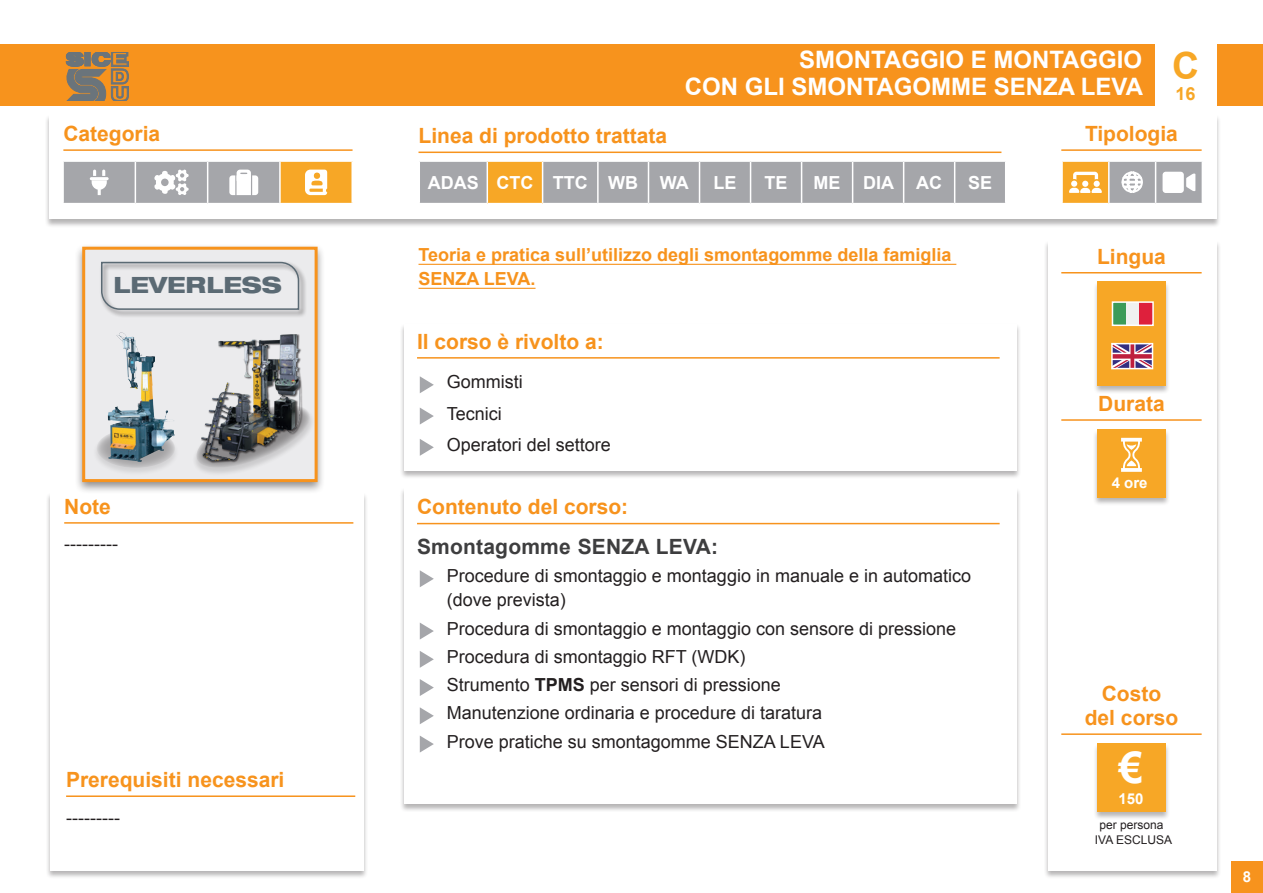
<style>
.page{position:relative;width:1263px;height:893px;background:#fff}
.page>*{position:absolute;margin:0;border:0;box-sizing:border-box;transform-origin:0 0}
.t1{font:700 43.5px "Arial";color:#fff}
.t2{font:700 37.5px "Arial";color:#f7a726}
.t3{font:700 24px/27px "Arial";color:#fff;text-align:right}
.t4{font:800 expanded 22.5px "Helvetica Neue LT Std";color:#5b6a74}
.t5{font:700 21px/24px "Arial";color:#f7931d;text-align:center}
.t6{font:700 21px "Arial";letter-spacing:.01em;color:#3e3e3f}
.t7{font:18px/28.2px "Arial";color:#231f20}
.t8{font:700 18px/24px "Arial";color:#f7931d}
.t9{font:700 18px "Arial";color:#fff}
.t10{font:700 18px "Arial";color:#f7a726}
.t11{font:700 15px "Arial";color:#fff}
.t12{font:12px/15px "Arial";color:#231f20;text-align:center}
.s1{font-weight:700}
</style>
<div class="page">
<div style="left:0;top:45px;width:1263px;height:61px;background:#f7931d"></div>
<div style="left:1231px;top:861px;width:32px;height:32px;background:#f7931d"></div>
<svg style="left:65px;top:52px;width:64px;height:49px"></svg>
<div style="left:44px;top:115px;width:1177px;height:113px;background:#231f20;opacity:.33"></div>
<div style="left:49px;top:115px;width:1167px;height:104px;background:#fff"></div>
<hr style="left:63px;top:149px;width:290px;height:2px;background:#f7931d">
<div style="left:46px;top:492px;width:322px;height:388px;background:#231f20;opacity:.33"></div>
<div style="left:51px;top:493px;width:313px;height:378px;background:#fff"></div>
<hr style="left:66px;top:795px;width:289px;height:2px;background:#f7931d">
<hr style="left:64px;top:522px;width:289px;height:2px;background:#f7931d">
<div style="left:399px;top:488px;width:622px;height:324px;background:#231f20;opacity:.33"></div>
<div style="left:404px;top:488px;width:612px;height:316px;background:#fff"></div>
<hr style="left:417px;top:523px;width:583px;height:1px;background:#f7931d">
<svg style="left:420px;top:570px;width:14px;height:17px"></svg>
<svg style="left:420px;top:623px;width:14px;height:16px"></svg>
<svg style="left:420px;top:651px;width:14px;height:17px"></svg>
<svg style="left:420px;top:679px;width:14px;height:17px"></svg>
<svg style="left:420px;top:707px;width:14px;height:17px"></svg>
<svg style="left:420px;top:736px;width:14px;height:17px"></svg>
<hr style="left:418px;top:152px;width:583px;height:1px;background:#f7931d">
<hr style="left:1061px;top:149px;width:140px;height:2px;background:#f7931d">
<div style="left:1062px;top:161px;width:47px;height:43px;background:#f7a726"></div>
<hr style="left:1061px;top:160px;width:48px;height:2px;background:#fff">
<hr style="left:1061px;top:162px;width:2px;height:41px;background:#fff">
<hr style="left:1108px;top:162px;width:1px;height:41px;background:#fff">
<hr style="left:1061px;top:203px;width:48px;height:1px;background:#fff">
<svg style="left:1069px;top:172px;width:33px;height:21px"></svg>
<svg style="left:1109px;top:161px;width:93px;height:43px"></svg>
<div style="left:280px;top:161px;width:72px;height:43px;background:#f7a726"></div>
<hr style="left:280px;top:160px;width:73px;height:2px;background:#fff">
<hr style="left:279px;top:162px;width:2px;height:41px;background:#fff">
<hr style="left:351px;top:162px;width:2px;height:41px;background:#fff">
<hr style="left:280px;top:203px;width:73px;height:1px;background:#fff">
<svg style="left:63px;top:161px;width:217px;height:43px"></svg>
<svg style="left:305px;top:170px;width:22px;height:25px"></svg>
<div style="left:420px;top:162px;width:585px;height:41px;background:#a5a6aa"></div>
<div style="left:487px;top:161px;width:56px;height:43px;background:#f7a726"></div>
<hr style="left:487px;top:160px;width:56px;height:2px;background:#fff">
<hr style="left:486px;top:162px;width:2px;height:41px;background:#fff">
<hr style="left:542px;top:162px;width:1px;height:41px;background:#fff">
<hr style="left:597px;top:162px;width:2px;height:41px;background:#fff">
<hr style="left:648px;top:162px;width:1px;height:41px;background:#fff">
<hr style="left:750px;top:162px;width:1px;height:41px;background:#fff">
<hr style="left:801px;top:162px;width:1px;height:41px;background:#fff">
<hr style="left:852px;top:162px;width:1px;height:41px;background:#fff">
<hr style="left:903px;top:162px;width:1px;height:41px;background:#fff">
<hr style="left:954px;top:162px;width:1px;height:41px;background:#fff">
<hr style="left:487px;top:203px;width:56px;height:1px;background:#fff">
<hr style="left:699px;top:162px;width:1px;height:41px;background:#fff">
<div style="left:399px;top:323px;width:622px;height:156px;background:#231f20;opacity:.33"></div>
<div style="left:404px;top:324px;width:612px;height:147px;background:#fff"></div>
<hr style="left:417px;top:357px;width:583px;height:2px;background:#f7931d">
<svg style="left:420px;top:376px;width:14px;height:17px"></svg>
<svg style="left:420px;top:408px;width:14px;height:17px"></svg>
<svg style="left:420px;top:439px;width:14px;height:17px"></svg>
<hr style="left:418px;top:264px;width:538px;height:1px;background:#f7931d">
<hr style="left:418px;top:288px;width:117px;height:1px;background:#f7931d">
<div style="left:1155px;top:25px;width:62px;height:85px;background:#fff"></div>
<div style="left:1043px;top:241px;width:178px;height:639px;background:#231f20;opacity:.33"></div>
<div style="left:1048px;top:241px;width:169px;height:630px;background:#fff"></div>
<hr style="left:1061px;top:733px;width:140px;height:2px;background:#f7931d">
<div style="left:1093px;top:743px;width:77px;height:77px;background:#231f20;opacity:.33"></div>
<div style="left:1097px;top:744px;width:68px;height:68px;background:#f7a726"></div>
<hr style="left:1061px;top:272px;width:140px;height:1px;background:#f7931d">
<div style="left:1093px;top:281px;width:77px;height:113px;background:#231f20;opacity:.33"></div>
<div style="left:1097px;top:281px;width:68px;height:105px;background:#f7a726"></div>
<div style="left:1112px;top:302px;width:14px;height:23px;background:#3c9b59"></div>
<div style="left:1126px;top:302px;width:13px;height:23px;background:#f0f1f1"></div>
<div style="left:1139px;top:302px;width:14px;height:23px;background:#de203c"></div>
<div style="left:1112px;top:301px;width:42px;height:25px;border:2px solid #fff"></div>
<svg style="left:1114px;top:346px;width:36px;height:20px"></svg>
<div style="left:1111px;top:343px;width:42px;height:26px;border:2px solid #fff"></div>
<hr style="left:1061px;top:419px;width:140px;height:2px;background:#f7931d">
<div style="left:1093px;top:429px;width:77px;height:78px;background:#231f20;opacity:.33"></div>
<div style="left:1097px;top:429px;width:68px;height:69px;background:#f7a726"></div>
<svg style="left:1121px;top:438px;width:21px;height:34px"></svg>
<div style="left:74px;top:243px;width:252px;height:251px;background:#231f20;opacity:.5"></div>
<div style="left:82px;top:247px;width:236px;height:235px;background:#ebebed;border:3px solid #f7931d"></div>
<div style="left:92px;top:428px;width:87px;height:49px;background:#231f20;opacity:.33"></div>
<svg style="left:97px;top:428px;width:78px;height:40px;background:#8e9283"></svg>
<img style="left:116px;top:332px;width:23px;height:57px">
<div style="left:192px;top:405px;width:123px;height:71px;background:#231f20;opacity:.33"></div>
<svg style="left:192px;top:402px;width:123px;height:69px"></svg>
<div style="left:201px;top:334px;width:101px;height:129px;background:#231f20;opacity:.75"></div>
<img style="left:218px;top:334px;width:73px;height:43px">
<div style="left:99px;top:260px;width:208px;height:57px;background:#231f20;opacity:.75"></div>
<svg style="left:100px;top:261px;width:200px;height:50px"></svg>
<p class="t5" style="left:63px;top:122px;width:98px">Categoria</p>
<p class="t4" style="left:113px;top:271px;width:170px">LEVERLESS</p>
<p class="t5" style="left:64px;top:495px;width:48px">Note</p>
<p class="t7" style="left:64px;top:530px;width:55px">---------</p>
<p class="t5" style="left:66px;top:768px;width:220px">Prerequisiti necessari</p>
<p class="t7" style="left:66px;top:803px;width:55px">---------</p>
<h3 class="t3" style="left:685px;top:47px;width:460px">SMONTAGGIO E MONTAGGIO<br>CON GLI SMONTAGOMME SENZA LEVA</h3>
<h2 class="t2" style="left:1172px;top:41px;width:29px">C</h2>
<p class="t10" style="left:1175px;top:82px;width:22px">16</p>
<p class="t5" style="left:418px;top:124px;width:250px">Linea di prodotto trattata</p>
<p class="t5" style="left:1085px;top:122px;width:94px">Tipologia</p>
<p class="t9" style="left:428px;top:171px;width:263px">ADAS CTC TTC WB WA</p>
<p class="t9" style="left:713px;top:171px;width:25px">LE</p>
<p class="t9" style="left:765px;top:171px;width:25px">TE</p>
<p class="t9" style="left:814px;top:171px;width:130px">ME DIA AC</p>
<p class="t9" style="left:968px;top:171px;width:26px">SE</p>
<p class="t8" style="left:418px;top:244px;width:534px">Teoria e pratica sull’utilizzo degli smontagomme della famiglia<br>SENZA LEVA.</p>
<p class="t5" style="left:417px;top:330px;width:188px">Il corso è rivolto a:</p>
<p class="t7" style="left:447px;top:367px;width:166px;line-height:31.2px">Gommisti<br>Tecnici<br>Operatori del settore</p>
<p class="t5" style="left:417px;top:496px;width:213px">Contenuto del corso:</p>
<p class="t6" style="left:417px;top:533px;width:302px">Smontagomme SENZA LEVA:</p>
<p class="t7" style="left:447px;top:564px;width:526px;line-height:24px">Procedure di smontaggio e montaggio in manuale e in automatico (dove prevista)</p>
<p class="t7" style="left:447px;top:614px;width:511px">Procedura di smontaggio e montaggio con sensore di pressione Procedura di smontaggio RFT (WDK)<br>Strumento <span class="s1">TPMS</span> per sensori di pressione<br>Manutenzione ordinaria e procedure di taratura<br>Prove pratiche su smontagomme SENZA LEVA</p>
<p class="t5" style="left:1097px;top:245px;width:70px">Lingua</p>
<p class="t5" style="left:1098px;top:392px;width:68px">Durata</p>
<p class="t11" style="left:1112px;top:473px;width:37px">4 ore</p>
<p class="t5" style="left:1085px;top:682px;width:95px">Costo del corso</p>
<h1 class="t1" style="left:1119px;top:739px;width:26px">€</h1>
<p class="t11" style="left:1118px;top:789px;width:27px">150</p>
<p class="t12" style="left:1095px;top:818px;width:79px">per persona<br>IVA ESCLUSA</p>
<p class="t11" style="left:1243px;top:866px;width:10px">8</p>
</div>
